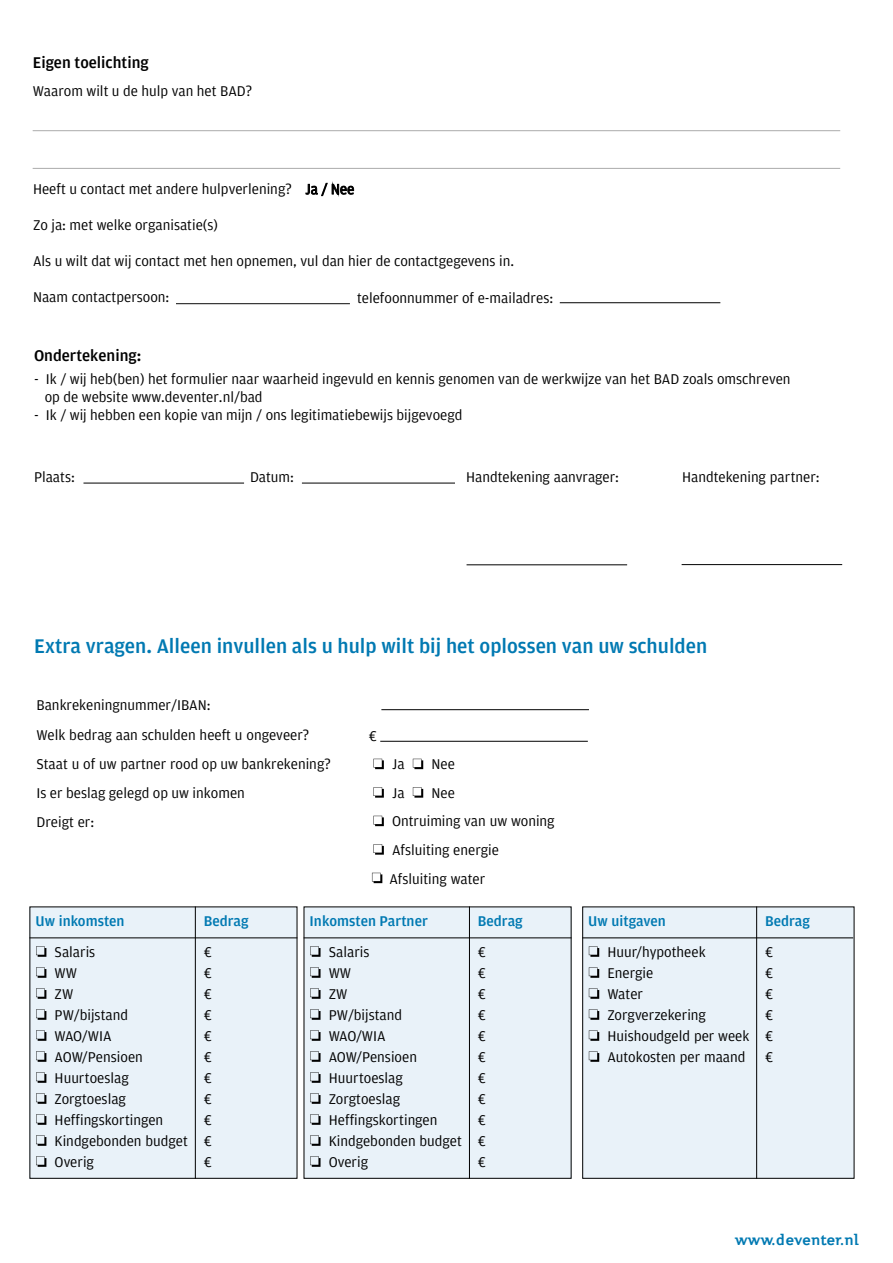
<style>
.page{position:relative;width:893px;height:1263px;background:#fff}
.page>*{position:absolute;margin:0;border:0;box-sizing:border-box;transform-origin:0 0}
.t1{font:500 21px "Amplitude";color:#0079b2}
.t2{font:700 18px "Jeunesse Std";color:#0079b2}
.t3{font:500 16.5px "Amplitude";color:#000}
.t4{font:15px/21px "Amplitude";color:#000}
.t5{font:500 15px "Amplitude";color:#0079b2}
.s1{font-family:"Jeunesse"}
</style>
<div class="page">
<div style="left:30px;top:907px;width:267px;height:271px;background:#e9f2f9"></div>
<svg style="left:36px;top:946px;width:10px;height:11px"></svg>
<svg style="left:36px;top:967px;width:10px;height:11px"></svg>
<svg style="left:36px;top:988px;width:10px;height:11px"></svg>
<svg style="left:36px;top:1009px;width:10px;height:11px"></svg>
<svg style="left:36px;top:1030px;width:10px;height:11px"></svg>
<svg style="left:36px;top:1051px;width:10px;height:11px"></svg>
<svg style="left:36px;top:1072px;width:10px;height:11px"></svg>
<svg style="left:36px;top:1093px;width:10px;height:11px"></svg>
<svg style="left:36px;top:1114px;width:10px;height:11px"></svg>
<svg style="left:36px;top:1135px;width:10px;height:11px"></svg>
<svg style="left:36px;top:1156px;width:10px;height:11px"></svg>
<svg style="left:373px;top:759px;width:11px;height:10px"></svg>
<svg style="left:413px;top:759px;width:10px;height:10px"></svg>
<svg style="left:373px;top:787px;width:11px;height:11px"></svg>
<svg style="left:413px;top:787px;width:10px;height:11px"></svg>
<svg style="left:373px;top:816px;width:11px;height:10px"></svg>
<svg style="left:373px;top:844px;width:11px;height:11px"></svg>
<svg style="left:372px;top:873px;width:10px;height:10px"></svg>
<hr style="left:195px;top:906px;width:1px;height:273px;background:#000">
<hr style="left:30px;top:937px;width:267px;height:1px;background:#000">
<div style="left:583px;top:907px;width:271px;height:271px;background:#e9f2f9"></div>
<div style="left:582px;top:906px;width:272px;height:273px;border:1px solid #000"></div>
<svg style="left:589px;top:946px;width:10px;height:11px"></svg>
<svg style="left:589px;top:967px;width:10px;height:11px"></svg>
<svg style="left:589px;top:988px;width:10px;height:11px"></svg>
<svg style="left:589px;top:1009px;width:10px;height:11px"></svg>
<svg style="left:589px;top:1030px;width:10px;height:11px"></svg>
<svg style="left:589px;top:1051px;width:10px;height:11px"></svg>
<hr style="left:756px;top:906px;width:1px;height:273px;background:#000">
<hr style="left:582px;top:937px;width:271px;height:1px;background:#000">
<hr style="left:380px;top:741px;width:208px;height:1px;background:#000">
<hr style="left:83px;top:483px;width:161px;height:1px;background:#000">
<hr style="left:302px;top:483px;width:153px;height:1px;background:#000">
<hr style="left:467px;top:564px;width:160px;height:1px;background:#000">
<hr style="left:682px;top:564px;width:160px;height:1px;background:#000">
<hr style="left:381px;top:709px;width:208px;height:1px;background:#000">
<div style="left:304px;top:907px;width:267px;height:271px;background:#e9f2f9"></div>
<svg style="left:310px;top:946px;width:11px;height:11px"></svg>
<svg style="left:310px;top:967px;width:11px;height:11px"></svg>
<svg style="left:310px;top:988px;width:11px;height:11px"></svg>
<svg style="left:310px;top:1009px;width:11px;height:11px"></svg>
<svg style="left:310px;top:1030px;width:11px;height:11px"></svg>
<svg style="left:310px;top:1051px;width:11px;height:11px"></svg>
<svg style="left:310px;top:1072px;width:11px;height:11px"></svg>
<svg style="left:310px;top:1093px;width:11px;height:11px"></svg>
<svg style="left:310px;top:1114px;width:11px;height:11px"></svg>
<svg style="left:310px;top:1135px;width:11px;height:11px"></svg>
<svg style="left:310px;top:1156px;width:11px;height:11px"></svg>
<hr style="left:469px;top:906px;width:1px;height:273px;background:#000">
<hr style="left:304px;top:937px;width:267px;height:1px;background:#000">
<hr style="left:176px;top:303px;width:174px;height:1px;background:#000">
<hr style="left:560px;top:302px;width:160px;height:1px;background:#000">
<hr style="left:33px;top:131px;width:807px;height:1px;background:#000">
<hr style="left:33px;top:168px;width:807px;height:1px;background:#000">
<p class="t3" style="left:33px;top:53px;width:117px">Eigen toelichting</p>
<p class="t4" style="left:33px;top:81px;width:221px">Waarom wilt u de hulp van het BAD?</p>
<p class="t4" style="left:33px;top:179px;width:323px">Heeft u contact met andere hulpverlening? Ja / Nee</p>
<p class="t4" style="left:33px;top:215px;width:186px">Zo ja: met welke organisatie(s)</p>
<p class="t4" style="left:33px;top:251px;width:482px">Als u wilt dat wij contact met hen opnemen, vul dan hier de contactgegevens in.</p>
<p class="t4" style="left:33px;top:287px;width:138px">Naam contactpersoon:</p>
<p class="t4" style="left:357px;top:287px;width:198px">telefoonnummer of e-mailadres:</p>
<p class="t3" style="left:34px;top:346px;width:109px">Ondertekening:</p>
<p class="t4" style="left:45px;top:370px;width:747px;line-height:18px;text-indent:-11px">- Ik / wij heb(ben) het formulier naar waarheid ingevuld en kennis genomen van de werkwijze van het BAD zoals omschreven op de website www.deventer.nl/bad</p>
<p class="t4" style="left:34px;top:404px;width:430px">- Ik / wij hebben een kopie van mijn / ons legitimatiebewijs bijgevoegd</p>
<p class="t4" style="left:34px;top:467px;width:42px">Plaats:</p>
<p class="t4" style="left:250px;top:467px;width:45px">Datum:</p>
<p class="t4" style="left:466px;top:467px;width:154px">Handtekening aanvrager:</p>
<p class="t4" style="left:682px;top:467px;width:139px">Handtekening partner:</p>
<h1 class="t1" style="left:34px;top:634px;width:675px">Extra vragen. Alleen invullen als u hulp wilt bij het oplossen van uw schulden</h1>
<p class="t4" style="left:36px;top:691px;width:296px;line-height:29.2px">Bankrekeningnummer/IBAN:<br>Welk bedrag aan schulden heeft u ongeveer?<br>Staat u of uw partner rood op uw bankrekening?<br>Is er beslag gelegd op uw inkomen<br>Dreigt er:</p>
<p class="t4" style="left:369px;top:725px;width:9px">€</p>
<p class="t4" style="left:392px;top:754px;width:14px">Ja</p>
<p class="t4" style="left:431px;top:754px;width:25px">Nee</p>
<p class="t4" style="left:392px;top:782px;width:14px">Ja</p>
<p class="t4" style="left:389px;top:778px;width:167px;line-height:28.7px;text-indent:42px">Nee<br>Ontruiming van uw woning<br>Afsluiting energie<br>Afsluiting water</p>
<p class="t5" style="left:36px;top:912px;width:91px">Uw inkomsten</p>
<p class="t5" style="left:204px;top:912px;width:46px">Bedrag</p>
<p class="t4" style="left:55px;top:941px;width:135px">Salaris<br>WW<br>ZW<br>PW/bijstand<br>WAO/WIA<br>AOW/Pensioen<br>Huurtoeslag<br>Zorgtoeslag<br>Heffingskortingen<br>Kindgebonden budget<br>Overig</p>
<p class="t4" style="left:204px;top:941px;width:9px;text-align:justify">€ € € € € € € € € € €</p>
<p class="t5" style="left:310px;top:913px;width:120px">Inkomsten Partner</p>
<p class="t5" style="left:478px;top:912px;width:46px">Bedrag</p>
<p class="t4" style="left:329px;top:941px;width:135px">Salaris<br>WW<br>ZW<br>PW/bijstand<br>WAO/WIA<br>AOW/Pensioen<br>Huurtoeslag<br>Zorgtoeslag<br>Heffingskortingen<br>Kindgebonden budget<br>Overig</p>
<p class="t4" style="left:478px;top:941px;width:9px;text-align:justify">€ € € € € € € € € € €</p>
<p class="t5" style="left:588px;top:912px;width:79px">Uw uitgaven</p>
<p class="t5" style="left:765px;top:912px;width:46px">Bedrag</p>
<p class="t4" style="left:607px;top:941px;width:143px">Huur/hypotheek<br>Energie<br>Water<br>Zorgverzekering<br>Huishoudgeld per week<br>Autokosten per maand</p>
<p class="t4" style="left:765px;top:941px;width:9px;text-align:justify">€ € € € € €</p>
<p class="t2" style="left:735px;top:1229px;width:126px">www<span class="s1">.</span>deventer<span class="s1">.</span>nl</p>
</div>
